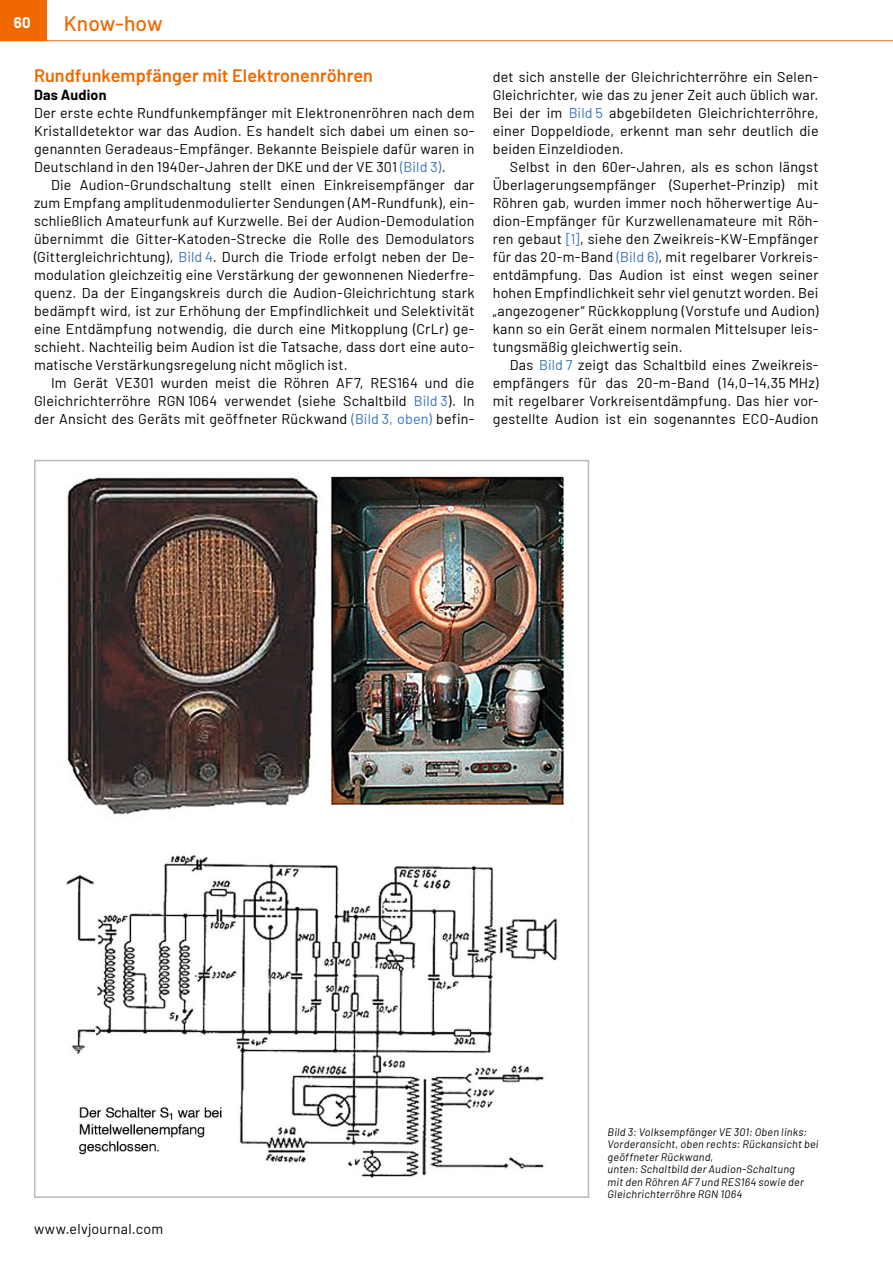
<style>
.page{position:relative;width:893px;height:1263px;background:#fff}
.page>*{position:absolute;margin:0;border:0;box-sizing:border-box;transform-origin:0 0}
.t1{font:500 21px "Barlow";color:#ef6800}
.ZZ{font:600 18px "Barlow";letter-spacing:.005em;color:#ef6800}
.t2{font:700 15px "Barlow";color:#fff}
.Fließtext_Neue_Zeile{font:14.25px/18px "Barlow";letter-spacing:.015em;color:#000;text-align:justify}
.Fließtext_Neuer_Absa{font:14.25px/18px "Barlow";letter-spacing:.015em;color:#000;text-align:justify}
.Fließtext_Neuer_Absa-2{font:700 14.25px "Barlow";letter-spacing:.02em;color:#000}
.Bildunterschrift{font:italic 10.8px/12.3px "Barlow";letter-spacing:.025em;color:#000}
.s1{color:#3a72b8}
</style>
<div class="page">
<div style="left:0;top:0;width:47px;height:40px;background:#ef6800"></div>
<hr style="left:0;top:40px;width:893px;height:1px;background:#ef6800">
<img style="left:66px;top:476px;width:506px;height:703px">
<p class="t2" style="left:14px;top:11px;width:18px">60</p>
<h1 class="t1" style="left:64px;top:8px;width:100px">Know-how</h1>
<p class="ZZ" style="left:34px;top:62px;width:341px">Rundfunkempfänger mit Elektronenröhren</p>
<p class="Fließtext_Neuer_Absa-2" style="left:34px;top:84px;width:74px">Das Audion</p>
<p class="Fließtext_Neuer_Absa" style="left:34px;top:103px;width:442px">Der erste echte Rundfunkempfänger mit Elektronenröhren nach dem Kristalldetektor war das Audion. Es handelt sich dabei um einen so&shy;genannten Geradeaus-Empfänger. Bekannte Beispiele dafür waren in Deutschland in den 1940er-Jahren der DKE und der VE 301 <span class="s1">(Bild 3)</span>.</p>
<p class="Fließtext_Neue_Zeile" style="left:34px;top:175px;width:442px;text-indent:17px">Die Audion-Grundschaltung stellt einen Einkreisempfänger dar zum Empfang amplitudenmodulierter Sendungen (AM-Rundfunk), ein&shy;schließlich Amateurfunk auf Kurzwelle. Bei der Audion-Demodulation übernimmt die Gitter-Katoden-Strecke die Rolle des Demodulators (Gittergleichrichtung), <span class="s1">Bild 4</span>. Durch die Triode erfolgt neben der De&shy;modulation gleichzeitig eine Verstärkung der gewonnenen Niederfre&shy;quenz. Da der Eingangskreis durch die Audion-Gleichrichtung stark bedämpft wird, ist zur Erhöhung der Empfindlichkeit und Selektivität eine Entdämpfung notwendig, die durch eine Mitkopplung (CrLr) ge&shy;schieht. Nachteilig beim Audion ist die Tatsache, dass dort eine auto&shy;matische Verstärkungsregelung nicht möglich ist.</p>
<p class="Fließtext_Neue_Zeile" style="left:34px;top:373px;width:442px;text-indent:17px">Im Gerät VE301 wurden meist die Röhren AF7, RES164 und die Gleichrichterröhre RGN 1064 verwendet (siehe Schaltbild <span class="s1">Bild 3</span>). In der Ansicht des Geräts mit geöffneter Rückwand <span class="s1">(Bild 3, oben)</span> befin-</p>
<p class="Fließtext_Neue_Zeile" style="left:493px;top:67px;width:327px">det sich anstelle der Gleichrichterröhre ein Selen-Gleichrichter, wie das zu jener Zeit auch üblich war.<br>Bei der im <span class="s1">Bild 5</span> abgebildeten Gleichrichterröhre, einer Doppeldiode, erkennt man sehr deutlich die beiden Einzeldioden.</p>
<p class="Fließtext_Neue_Zeile" style="left:493px;top:157px;width:327px;text-indent:17px">Selbst in den 60er-Jahren, als es schon längst Überlagerungsempfänger (Superhet-Prinzip) mit Röhren gab, wurden immer noch höherwertige Au&shy;dion-Empfänger für Kurzwellenamateure mit Röh&shy;ren gebaut <span class="s1">[1]</span>, siehe den Zweikreis-KW-Empfänger für das 20-m-Band <span class="s1">(Bild 6)</span>, mit regelbarer Vorkreis&shy;entdämpfung. Das Audion ist einst wegen seiner hohen Empfindlichkeit sehr viel genutzt worden. Bei „angezogener“ Rückkopplung (Vorstufe und Audion) kann so ein Gerät einem normalen Mittelsuper leis&shy;tungsmäßig gleichwertig sein.</p>
<p class="Fließtext_Neue_Zeile" style="left:493px;top:355px;width:327px;text-indent:17px">Das <span class="s1">Bild 7</span> zeigt das Schaltbild eines Zweikreis&shy;empfängers für das 20-m-Band (14,0−14,35 MHz) mit regelbarer Vorkreisentdämpfung. Das hier vor&shy;gestellte Audion ist ein sogenanntes ECO-Audion</p>
<p class="Fließtext_Neue_Zeile" style="left:34px;top:1219px;width:131px">www.elvjournal.com</p>
<p class="Bildunterschrift" style="left:608px;top:1125px;width:213px">Bild 3: Volksempfänger VE 301: Oben links:<br>Vorderansicht, oben rechts: Rückansicht bei geöffneter Rückwand,</p>
<p class="Bildunterschrift" style="left:608px;top:1162px;width:198px">unten: Schaltbild der Audion-Schaltung mit den Röhren AF7 und RES164 sowie der<br>Gleichrichterröhre RGN 1064</p>
</div>
